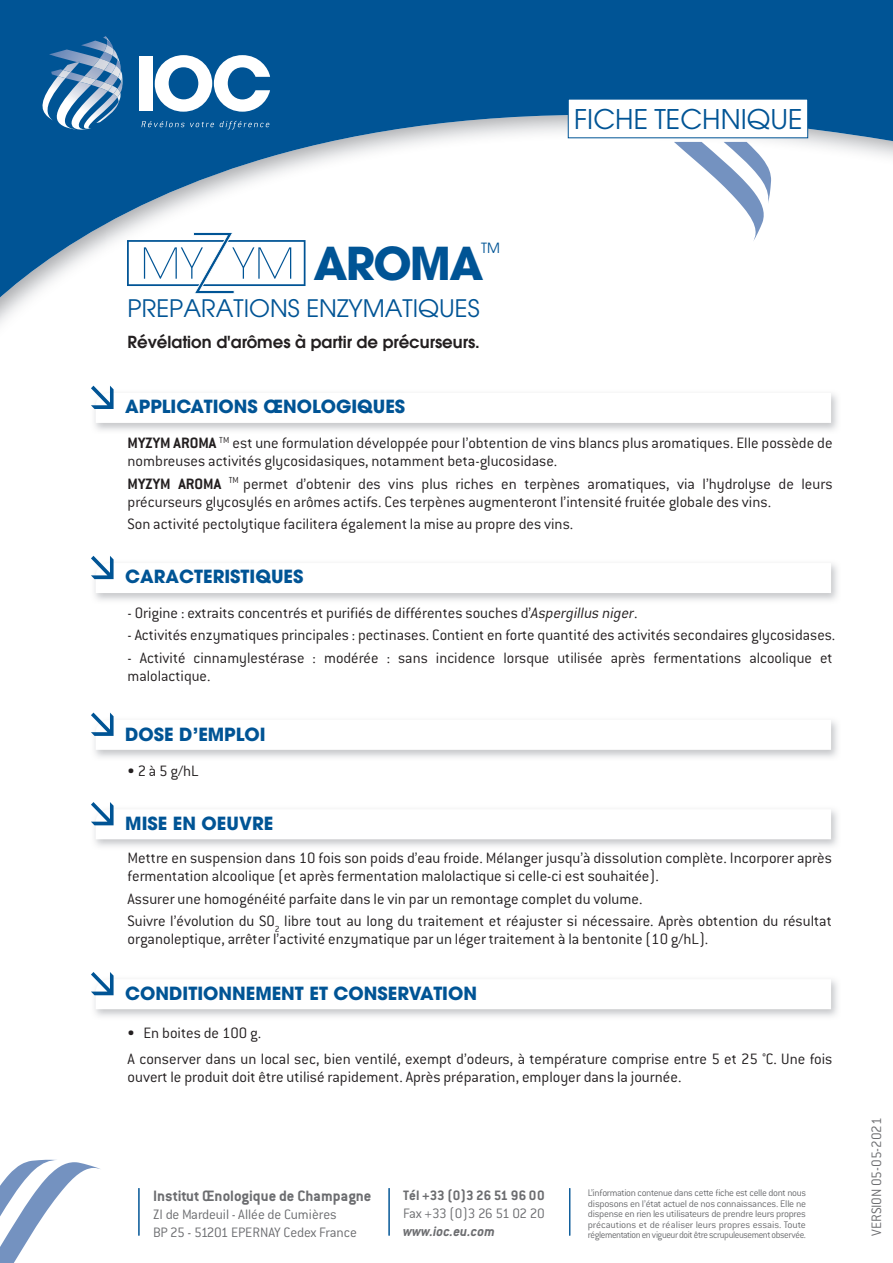
<style>
.page{position:relative;width:893px;height:1263px;background:#fff}
.page>*{position:absolute;margin:0;border:0;box-sizing:border-box;transform-origin:0 0}
.t1{font:700 45px "Avant Garde LT";letter-spacing:-.04em;color:#005495}
.t2{font:27px "Avant Garde LT";color:#005495}
.t3{font:24px "Avant Garde LT";color:#005495}
.t4{font:700 18px "Avant Garde LT";color:#005495}
.t5{font:300 16.5px/18px "Conduit ITC";color:#231f20}
.t6{font:600 16.5px "Avant Garde LT";color:#231f20}
.t7{font:700 16.5px "Conduit ITC";color:#6c6d70}
.t8{font:300 15px/18px "Conduit ITC";letter-spacing:-.01em;color:#6c6d70}
.t9{font:700 15px "Conduit ITC";color:#6c6d70}
.t10{font:300 15px "Conduit ITC";letter-spacing:-.03em;color:#6c6d70}
.t11{font:italic 700 15px "Conduit ITC";color:#6c6d70}
.t12{font:13.95px "Avant Garde LT";color:#005495}
.t13{font:300 10.5px/10.5px "Conduit ITC";letter-spacing:-.035em;color:#6c6d70;text-align:justify}
.s1{font-weight:700}
.s2{font-style:italic}
</style>
<div class="page">
<svg style="left:0;top:0;width:893px;height:324px"></svg>
<img style="left:49px;top:49px;width:6px;height:13px">
<img style="left:121px;top:75px;width:2px;height:54px">
<img style="left:113px;top:105px;width:8px;height:25px">
<img style="left:55px;top:36px;width:58px;height:94px">
<img style="left:93px;top:58px;width:6px;height:12px">
<img style="left:79px;top:76px;width:17px;height:9px">
<svg style="left:99px;top:36px;width:23px;height:69px;background:#6c95bb"></svg>
<img style="left:39px;top:62px;width:40px;height:59px">
<svg style="left:58px;top:70px;width:13px;height:8px"></svg>
<svg style="left:141px;top:121px;width:73px;height:6px"></svg>
<svg style="left:220px;top:121px;width:49px;height:8px"></svg>
<div style="left:139px;top:56px;width:14px;height:55px;background:#fff"></div>
<svg style="left:155px;top:55px;width:115px;height:57px"></svg>
<img style="left:674px;top:142px;width:92px;height:100px">
<img style="left:724px;top:142px;width:47px;height:62px">
<svg style="left:567px;top:98px;width:241px;height:41px"></svg>
<svg style="left:0;top:1160px;width:100px;height:103px"></svg>
<hr style="left:139px;top:1188px;width:1px;height:47px;background:#005495">
<hr style="left:389px;top:1188px;width:1px;height:47px;background:#005495">
<hr style="left:569px;top:1188px;width:1px;height:47px;background:#005495">
<svg style="left:91px;top:386px;width:740px;height:37px"></svg>
<svg style="left:91px;top:556px;width:740px;height:37px"></svg>
<svg style="left:91px;top:712px;width:740px;height:38px"></svg>
<svg style="left:91px;top:802px;width:740px;height:37px"></svg>
<svg style="left:91px;top:972px;width:740px;height:37px"></svg>
<svg style="left:127px;top:232px;width:179px;height:62px"></svg>
<h2 class="t2" style="left:574px;top:103px;width:230px">FICHE TECHNIQUE</h2>
<h1 class="t1" style="left:314px;top:234px;width:171px">AROMA</h1>
<p class="t12" style="left:481px;top:239px;width:20px">TM</p>
<h3 class="t3" style="left:128px;top:294px;width:354px">PREPARATIONS ENZYMATIQUES</h3>
<p class="t6" style="left:128px;top:331px;width:354px">Révélation d'arômes à partir de précurseurs.</p>
<p class="t4" style="left:125px;top:395px;width:281px">APPLICATIONS ŒNOLOGIQUES</p>
<p class="t5" style="left:128px;top:434px;width:706px"><span class="s1">MYZYM AROMA</span> <sup>TM</sup> est une formulation développée pour l’obtention de vins blancs plus aromatiques. Elle possède de nombreuses activités glycosidasiques, notamment beta-glucosidase.</p>
<p class="t5" style="left:128px;top:475px;width:706px"><span class="s1">MYZYM AROMA</span> <sup>TM</sup> permet d’obtenir des vins plus riches en terpènes aromatiques, via l’hydrolyse de leurs précurseurs glycosylés en arômes actifs. Ces terpènes augmenteront l’intensité fruitée globale des vins.</p>
<p class="t5" style="left:128px;top:515px;width:447px">Son activité pectolytique facilitera également la mise au propre des vins.</p>
<p class="t4" style="left:125px;top:565px;width:180px">CARACTERISTIQUES</p>
<p class="t5" style="left:128px;top:604px;width:512px">- Origine : extraits concentrés et purifiés de différentes souches d’<span class="s2">Aspergillus niger</span>.</p>
<p class="t5" style="left:128px;top:626px;width:709px">- Activités enzymatiques principales : pectinases. Contient en forte quantité des activités secondaires glycosidases.</p>
<p class="t5" style="left:128px;top:649px;width:706px">- Activité cinnamylestérase : modérée : sans incidence lorsque utilisée après fermentations alcoolique et malolactique.</p>
<p class="t4" style="left:125px;top:722px;width:142px">DOSE D’EMPLOI</p>
<p class="t5" style="left:128px;top:762px;width:73px">• 2 à 5 g/hL</p>
<p class="t4" style="left:125px;top:812px;width:150px">MISE EN OEUVRE</p>
<p class="t5" style="left:128px;top:849px;width:706px">Mettre en suspension dans 10 fois son poids d’eau froide. Mélanger jusqu’à dissolution complète. Incorporer après fermentation alcoolique (et après fermentation malolactique si celle-ci est souhaitée).</p>
<p class="t5" style="left:128px;top:887px;width:706px;line-height:22.5px">Assurer une homogénéité parfaite dans le vin par un remontage complet du volume.<br>Suivre l’évolution du SO<sub>2</sub> libre tout au long du traitement et réajuster si nécessaire. Après obtention du résultat</p>
<p class="t5" style="left:128px;top:930px;width:582px">organoleptique, arrêter l’activité enzymatique par un léger traitement à la bentonite (10 g/hL).</p>
<p class="t4" style="left:125px;top:982px;width:353px">CONDITIONNEMENT ET CONSERVATION</p>
<p class="t5" style="left:128px;top:1020px;width:706px;line-height:25.5px">• En boites de 100 g.<br>A conserver dans un local sec, bien ventilé, exempt d’odeurs, à température comprise entre 5 et 25 °C. Une fois</p>
<p class="t5" style="left:128px;top:1067px;width:555px">ouvert le produit doit être utilisé rapidement. Après préparation, employer dans la journée.</p>
<p class="t7" style="left:153px;top:1186px;width:220px">Institut Œnologique de Champagne</p>
<p class="t8" style="left:153px;top:1205px;width:205px">ZI de Mardeuil - Allée de Cumières<br>BP 25 - 51201 EPERNAY Cedex France</p>
<p class="t9" style="left:403px;top:1186px;width:143px">Tél +33 (0)3 26 51 96 00</p>
<p class="t10" style="left:403px;top:1205px;width:143px">Fax +33 (0)3 26 51 02 20</p>
<p class="t11" style="left:403px;top:1222px;width:93px">www.ioc.eu.com</p>
<p class="t13" style="left:588px;top:1188px;width:220px">L’information contenue dans cette fiche est celle dont nous disposons en l’état actuel de nos connaissances. Elle ne dispense en rien les utilisateurs de prendre leurs propres précautions et de réaliser leurs propres essais. Toute réglementationenvigueurdoitêtrescrupuleusementobservée.</p>
<p class="t8" style="left:867px;top:1235px;width:120px;rotate:-90deg">VERSION 05-05-2021</p>
</div>
